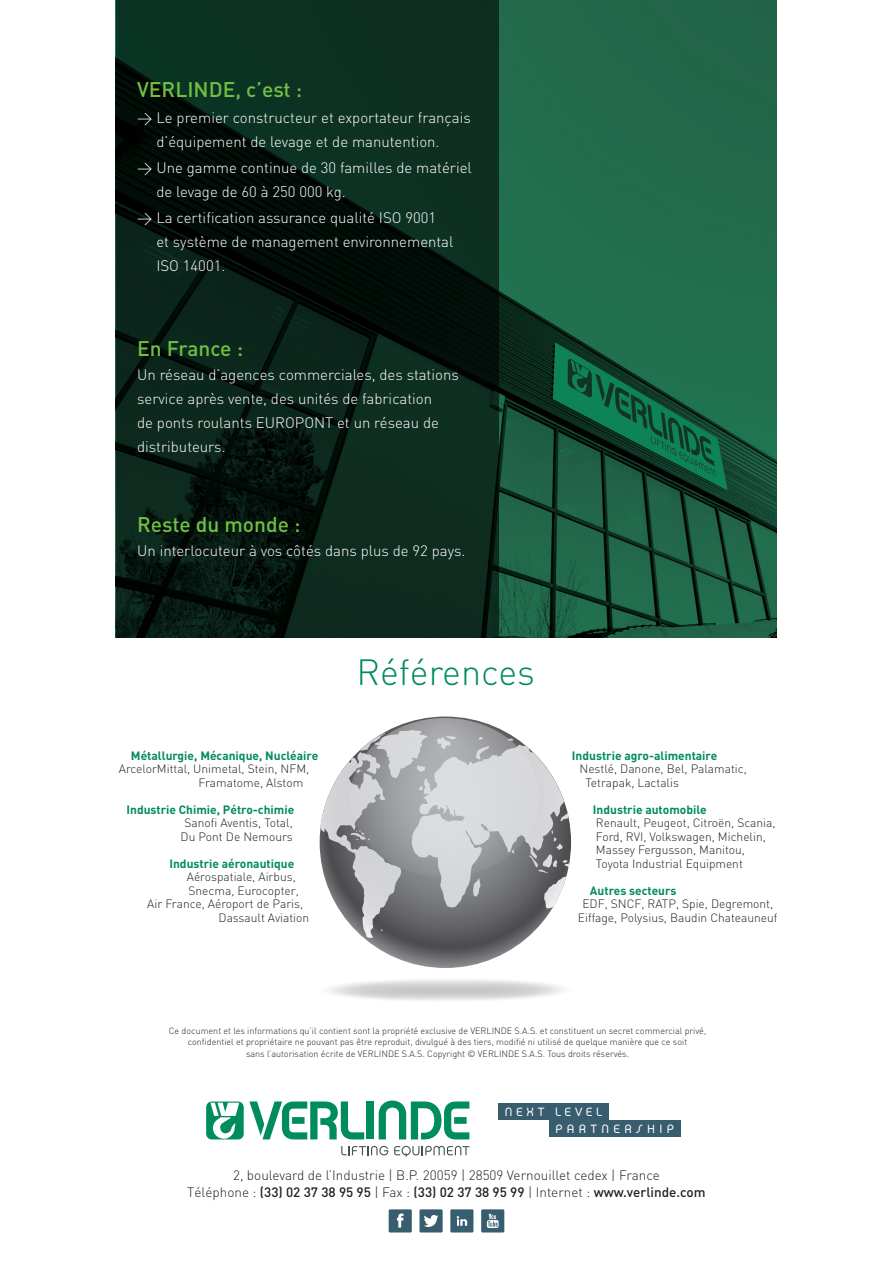
<style>
.page{position:relative;width:893px;height:1263px;background:#fff}
.page>*{position:absolute;margin:0;border:0;box-sizing:border-box;transform-origin:0 0}
.t1{font:300 36px "DIN";color:#008c5b}
.t2{font:500 21px "DIN";color:#71bf44}
.t3{font:300 15px/24px "DIN";color:#fff}
.t4{font:500 13.5px "DIN";color:#231f20}
.t5{font:300 13.5px "DIN";color:#231f20}
.t6{font:300 12px/13.5px "DIN";color:#231f20}
.t7{font:700 12px "DIN";color:#008c5b}
.t8{font:12px "Chalet London Nineteen Seventy";letter-spacing:.35em;color:#fff}
.t9{font:12px "Chalet London Nineteen Seventy";letter-spacing:.3em;color:#fff}
.t10{font:300 9px/11.2px "DIN";color:#231f20;text-align:center}
.s1{font-weight:700;color:#008c5b}
.s2{font-weight:300}
</style>
<div class="page">
<svg style="left:329px;top:980px;width:234px;height:21px"></svg>
<div style="left:398px;top:988px;width:96px;height:5px;background:#c6c6c7;border-radius:50%"></div>
<svg style="left:320px;top:716px;width:251px;height:252px;background:#848487"></svg>
<svg style="left:359px;top:730px;width:159px;height:33px"></svg>
<svg style="left:350px;top:718px;width:189px;height:159px;background:#bcbec0"></svg>
<img style="left:499px;top:0;width:277px;height:638px">
<div style="left:450px;top:1209px;width:23px;height:23px;background:#375d6e"></div>
<svg style="left:457px;top:1216px;width:10px;height:10px"></svg>
<div style="left:481px;top:1209px;width:23px;height:23px;background:#375d6e"></div>
<svg style="left:487px;top:1214px;width:12px;height:14px"></svg>
<div style="left:419px;top:1209px;width:24px;height:23px;background:#375d6e"></div>
<svg style="left:424px;top:1215px;width:14px;height:12px"></svg>
<div style="left:389px;top:1209px;width:23px;height:23px;background:#375d6e"></div>
<svg style="left:397px;top:1213px;width:6px;height:14px"></svg>
<svg style="left:116px;top:0;width:383px;height:638px;background:#092117"></svg>
<div style="left:498px;top:1103px;width:111px;height:17px;background:#375d6e"></div>
<div style="left:549px;top:1120px;width:131px;height:17px;background:#375d6e"></div>
<div style="left:367px;top:1101px;width:7px;height:38px;background:#008c5b"></div>
<svg style="left:379px;top:1100px;width:90px;height:39px"></svg>
<svg style="left:341px;top:1146px;width:47px;height:9px"></svg>
<svg style="left:394px;top:1146px;width:75px;height:11px"></svg>
<svg style="left:206px;top:1101px;width:158px;height:38px"></svg>
<p class="t2" style="left:137px;top:76px;width:167px">VERLINDE, c’est :</p>
<p class="t3" style="left:156px;top:105px;width:316px;text-indent:-19px">&gt; Le premier constructeur et exportateur français d’équipement de levage et de manutention.</p>
<p class="t3" style="left:156px;top:155px;width:317px;text-indent:-19px">&gt; Une gamme continue de 30 familles de matériel de levage de 60 à 250 000 kg.</p>
<p class="t3" style="left:156px;top:205px;width:299px;text-indent:-19px">&gt; La certification assurance qualité ISO 9001<br>et système de management environnemental<br>ISO 14001.</p>
<p class="t2" style="left:137px;top:335px;width:107px">En France :</p>
<p class="t3" style="left:137px;top:362px;width:323px">Un réseau d’agences commerciales, des stations service après vente, des unités de fabrication<br>de ponts roulants EUROPONT et un réseau de distributeurs.</p>
<p class="t2" style="left:137px;top:511px;width:165px">Reste du monde :</p>
<p class="t3" style="left:137px;top:539px;width:330px">Un interlocuteur à vos côtés dans plus de 92 pays.</p>
<p class="t7" style="left:131px;top:748px;width:189px">Métallurgie, Mécanique, Nucléaire</p>
<p class="t6" style="left:199px;top:762px;width:112px;text-indent:-80px">ArcelorMittal, Unimetal, Stein, NFM,<br>Framatome, Alstom</p>
<p class="t6" style="left:126px;top:803px;width:169px;text-align:right"><span class="s1">Industrie Chimie, Pétro-chimie<br></span>Sanofi Aventis, Total,<br>Du Pont De Nemours</p>
<p class="t7" style="left:169px;top:856px;width:126px">Industrie aéronautique</p>
<p class="t6" style="left:187px;top:870px;width:110px">Aérospatiale, Airbus,</p>
<p class="t6" style="left:189px;top:884px;width:112px">Snecma, Eurocopter,</p>
<p class="t6" style="left:147px;top:897px;width:158px">Air France, Aéroport de Paris,</p>
<p class="t6" style="left:219px;top:911px;width:92px">Dassault Aviation</p>
<p class="t1" style="left:356px;top:650px;width:180px">Références</p>
<p class="t7" style="left:572px;top:748px;width:147px">Industrie agro-alimentaire</p>
<p class="t6" style="left:585px;top:762px;width:163px;text-indent:-6px">Nestlé, Danone, Bel, Palamatic,<br>Tetrapak, Lactalis</p>
<p class="t6" style="left:593px;top:803px;width:184px"><span class="s1">Industrie automobile<br></span>Renault, Peugeot, Citroën, Scania,<br>Ford, RVI, Volkswagen, Michelin,<br>Massey Fergusson, Manitou,<br>Toyota Industrial Equipment</p>
<p class="t7" style="left:590px;top:883px;width:88px">Autres secteurs</p>
<p class="t6" style="left:582px;top:897px;width:192px">EDF, SNCF, RATP, Spie, Degremont,</p>
<p class="t6" style="left:578px;top:911px;width:201px">Eiffage, Polysius, Baudin Chateauneuf</p>
<p class="t10" style="left:169px;top:1025px;width:539px">Ce document et les informations qu’il contient sont la propriété exclusive de VERLINDE S.A.S. et constituent un secret commercial privé, confidentiel et propriétaire ne pouvant pas être reproduit, divulgué à des tiers, modifié ni utilisé de quelque manière que ce soit<br>sans l’autorisation écrite de VERLINDE S.A.S. Copyright © VERLINDE S.A.S. Tous droits réservés.</p>
<p class="t9" style="left:505px;top:1105px;width:99px">NEXT LEVEL</p>
<p class="t8" style="left:555px;top:1121px;width:120px">PARTNERSHIP</p>
<p class="t5" style="left:233px;top:1167px;width:428px">2, boulevard de l’Industrie | B.P. 20059 | 28509 Vernouillet cedex | France</p>
<p class="t4" style="left:187px;top:1183px;width:520px"><span class="s2">Téléphone :</span> (33) 02 37 38 95 95 <span class="s2">| Fax :</span> (33) 02 37 38 95 99 <span class="s2">| Internet :</span> www.verlinde.com</p>
</div>
